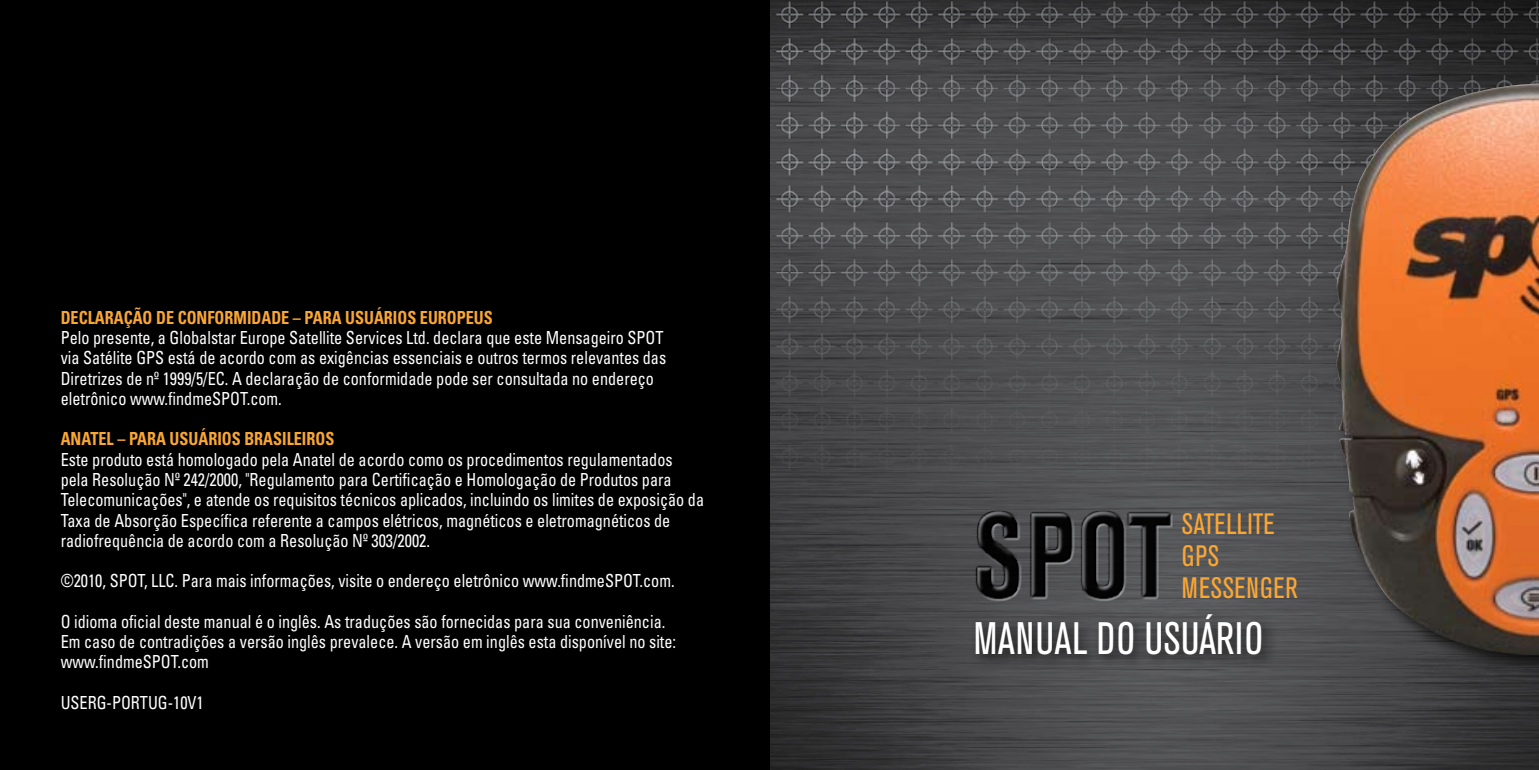
<style>
.page{position:relative;width:1539px;height:770px;background:#fff}
.page>*{position:absolute;margin:0;border:0;box-sizing:border-box;transform-origin:0 0}
.t1{font:condensed 45px "Akzidenz Grotesk BE";letter-spacing:.02em;color:#fff;scale:.93 1}
.t2{font:condensed 29.25px/31.9px "Akzidenz Grotesk BE";letter-spacing:.02em;color:#faa634}
.t3{font:condensed 18px/20.2px "Univers";color:#fff;scale:.9 1}
.t4{font:700 condensed 18px "Univers";color:#faa634;scale:.9 1}
</style>
<div class="page">
<img style="left:770px;top:0;width:769px;height:770px">
<div style="left:969px;top:607px;width:309px;height:63px;background:#000;opacity:.75"></div>
<div style="left:0;top:0;width:770px;height:770px;background:#000"></div>
<div style="left:1332px;top:79px;width:207px;height:595px;background:#000;opacity:.69"></div>
<img style="left:1334px;top:84px;width:205px;height:571px">
<p class="t4" style="left:61px;top:306px;width:482px">DECLARAÇÃO DE CONFORMIDADE – PARA USUÁRIOS EUROPEUS</p>
<p class="t3" style="left:61px;top:327px;width:674px">Pelo presente, a Globalstar Europe Satellite Services Ltd. declara que este Mensageiro SPOT via Satélite GPS está de acordo com as exigências essenciais e outros termos relevantes das Diretrizes de nº 1999/5/EC. A declaração de conformidade pode ser consultada no endereço eletrônico www.findmeSPOT.com.</p>
<p class="t4" style="left:61px;top:428px;width:306px">ANATEL – PARA USUÁRIOS BRASILEIROS</p>
<p class="t3" style="left:61px;top:448px;width:716px">Este produto está homologado pela Anatel de acordo como os procedimentos regulamentados pela Resolução Nº 242/2000, "Regulamento para Certificação e Homologação de Produtos para Telecomunicações", e atende os requisitos técnicos aplicados, incluindo os limites de exposição da Taxa de Absorção Específica referente a campos elétricos, magnéticos e eletromagnéticos de radiofrequência de acordo com a Resolução Nº 303/2002.</p>
<p class="t3" style="left:61px;top:570px;width:684px">©2010, SPOT, LLC. Para mais informações, visite o endereço eletrônico www.findmeSPOT.com.</p>
<p class="t3" style="left:61px;top:610px;width:685px">O idioma oficial deste manual é o inglês. As traduções são fornecidas para sua conveniência.<br>Em caso de contradições a versão inglês prevalece. A versão em inglês esta disponível no site: www.findmeSPOT.com</p>
<p class="t3" style="left:61px;top:691px;width:160px">USERG-PORTUG-10V1</p>
<h2 class="t2" style="left:1182px;top:508px;width:116px">SATELLITE<br>GPS<br>MESSENGER</h2>
<h1 class="t1" style="left:974px;top:613px;width:313px">MANUAL DO USUÁRIO</h1>
</div>
